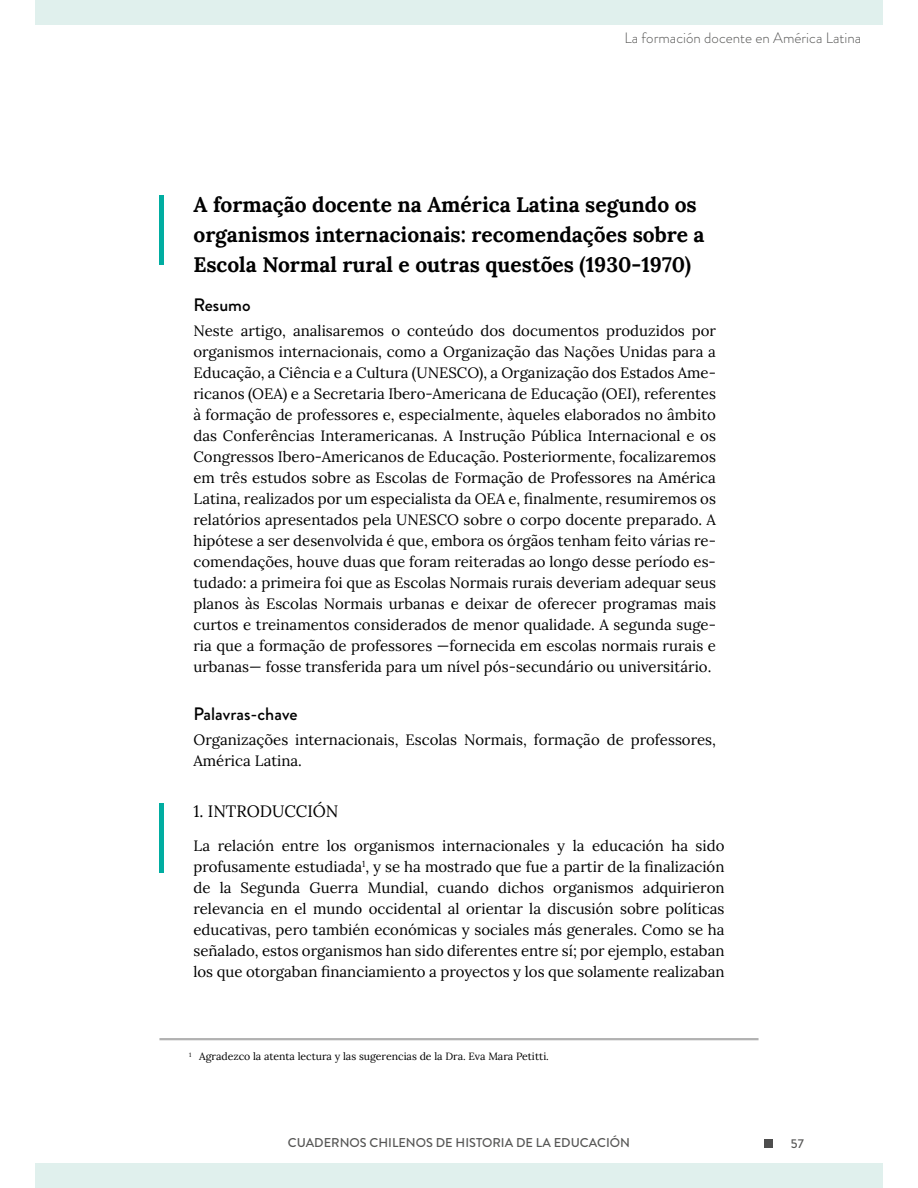
<style>
.page{position:relative;width:918px;height:1188px;background:#fff}
.page>*{position:absolute;margin:0;border:0;box-sizing:border-box;transform-origin:0 0}
.t1{font:700 21px/30px "Lora";color:#000}
.t2{font:500 18px "Brandon Grotesque";color:#000}
.t3{font:16.5px "Lora";color:#000}
.t4{font:15px/21px "Lora";color:#000;text-align:justify}
.t5{font:300 15px "Brandon Grotesque";color:#575756}
.t6{font:500 12.75px "Brandon Grotesque";color:#575756}
.t7{font:10.5px "Lora";color:#000}
</style>
<div class="page">
<div style="left:35px;top:0;width:848px;height:25px;background:#e0f0ed"></div>
<div style="left:35px;top:1164px;width:848px;height:24px;background:#e0f0ed"></div>
<div style="left:764px;top:1139px;width:9px;height:9px;background:#4e4e4e"></div>
<hr style="left:159px;top:1038px;width:600px;height:2px;background:#b1b1b1">
<div style="left:159px;top:196px;width:5px;height:69px;background:#00ada1"></div>
<div style="left:159px;top:803px;width:5px;height:70px;background:#00ada1"></div>
<p class="t5" style="left:625px;top:28px;width:238px">La formación docente en América Latina</p>
<h1 class="t1" style="left:193px;top:189px;width:513px">A formação docente na América Latina segundo os organismos internacionais: recomendações sobre a<br>Escola Normal rural e outras questões (1930-1970)</h1>
<p class="t2" style="left:193px;top:292px;width:59px">Resumo</p>
<p class="t4" style="left:193px;top:320px;width:524px">Neste artigo, analisaremos o conteúdo dos documentos produzidos por organismos internacionais, como a Organização das Nações Unidas para a Educação, a Ciência e a Cultura (UNESCO), a Organização dos Estados Ame&shy;ricanos (OEA) e a Secretaria Ibero-Americana de Educação (OEI), referentes à formação de professores e, especialmente, àqueles elaborados no âmbito das Conferências Interamericanas. A Instrução Pública Internacional e os Congressos Ibero-Americanos de Educação. Posteriormente, focalizaremos em três estudos sobre as Escolas de Formação de Professores na América Latina, realizados por um especialista da OEA e, finalmente, resumiremos os relatórios apresentados pela UNESCO sobre o corpo docente preparado. A hipótese a ser desenvolvida é que, embora os órgãos tenham feito várias re&shy;comendações, houve duas que foram reiteradas ao longo desse período es&shy;tudado: a primeira foi que as Escolas Normais rurais deveriam adequar seus planos às Escolas Normais urbanas e deixar de oferecer programas mais curtos e treinamentos considerados de menor qualidade. A segunda suge&shy;ria que a formação de professores —fornecida em escolas normais rurais e urbanas— fosse transferida para um nível pós-secundário ou universitário.</p>
<p class="t2" style="left:193px;top:701px;width:106px">Palavras-chave</p>
<p class="t4" style="left:193px;top:728px;width:524px">Organizações internacionais, Escolas Normais, formação de professores,<br>América Latina.</p>
<p class="t3" style="left:193px;top:798px;width:146px">1. INTRODUCCIÓN</p>
<p class="t4" style="left:193px;top:834px;width:533px">La relación entre los organismos internacionales y la educación ha sido profusamente estudiada<sup>1</sup>, y se ha mostrado que fue a partir de la finalización de la Segunda Guerra Mundial, cuando dichos organismos adquirieron relevancia en el mundo occidental al orientar la discusión sobre políticas educativas, pero también económicas y sociales más generales. Como se ha señalado, estos organismos han sido diferentes entre sí; por ejemplo, estaban los que otorgaban financiamiento a proyectos y los que solamente realizaban</p>
<p class="t7" style="left:189px;top:1049px;width:361px"><sup>1</sup> Agradezco la atenta lectura y las sugerencias de la Dra. Eva Mara Petitti.</p>
<p class="t6" style="left:288px;top:1134px;width:344px">CUADERNOS CHILENOS DE HISTORIA DE LA EDUCACIÓN</p>
<p class="t6" style="left:791px;top:1135px;width:14px">57</p>
</div>
